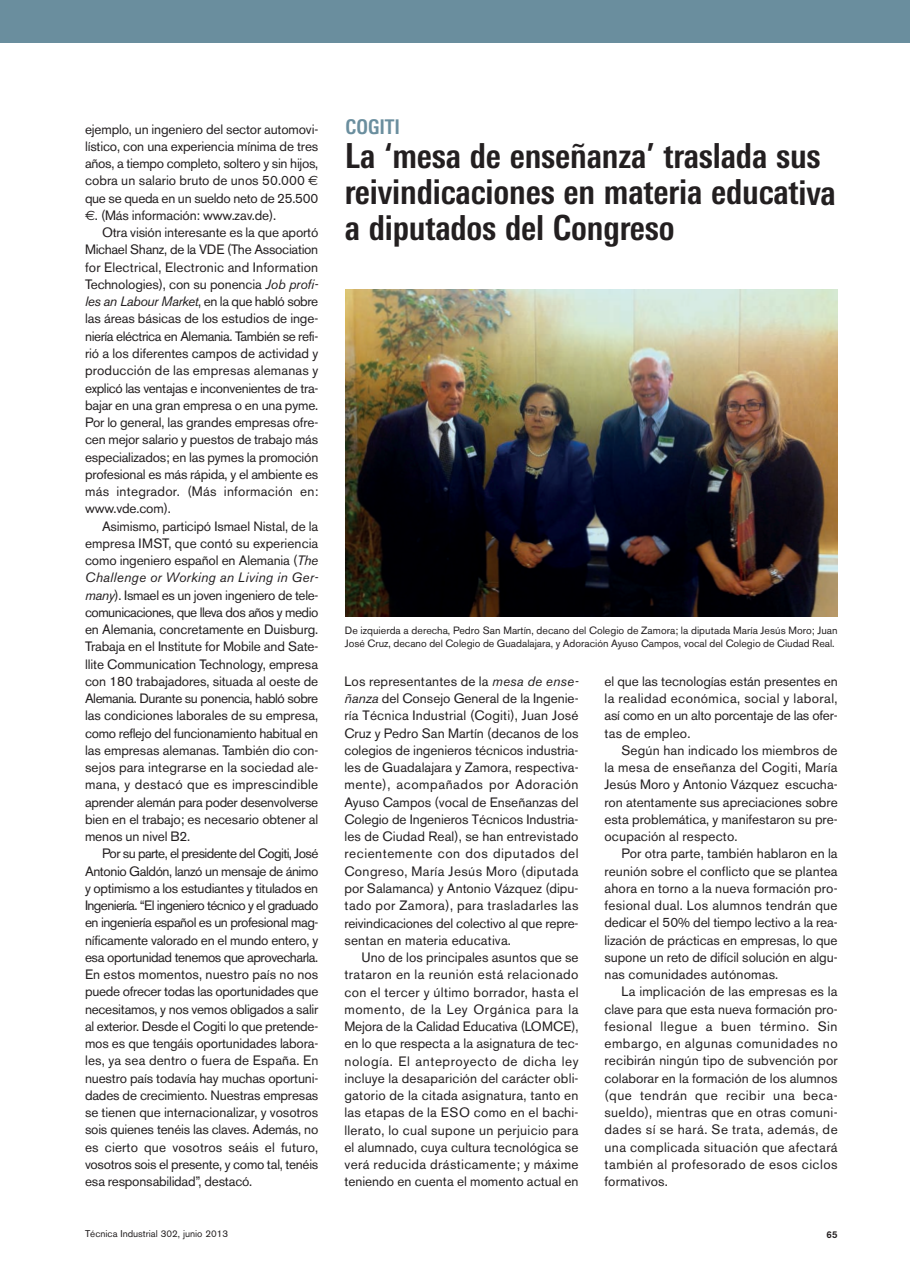
<style>
.page{position:relative;width:910px;height:1280px;background:#fff}
.page>*{position:absolute;margin:0;border:0;box-sizing:border-box;transform-origin:0 0}
.t1{font:700 condensed 34.5px/36px "LT Univers";letter-spacing:-.005em;color:#231f20}
.t2{font:700 condensed 20.25px "LT Univers";color:#6a8e9e}
.t3{font:13.5px/17.2px "Akzidenz Grotesk BE";color:#231f20;text-align:justify}
.t4{font:10.5px/13.5px "Akzidenz Grotesk BE";color:#231f20}
.t5{font:9.75px "Akzidenz Grotesk BE";color:#231f20}
.t6{font:500 9.75px "Akzidenz Grotesk BE";color:#231f20}
.s1{font-family:"Euro Sans"}
.s2{font-style:italic}
</style>
<div class="page">
<div style="left:0;top:0;width:910px;height:43px;background:#6a8e9e"></div>
<img style="left:345px;top:289px;width:493px;height:327px">
<p class="t3" style="left:85px;top:120px;width:235px">ejemplo, un ingeniero del sector automovi&shy;lístico, con una experiencia mínima de tres años, a tiempo completo, soltero y sin hijos, cobra un salario bruto de unos 50.000 <span class="s1">€ </span>que se queda en un sueldo neto de 25.500 <span class="s1">€</span>. (Más información: www.zav.de).</p>
<p class="t3" style="left:85px;top:224px;width:235px;text-indent:17px">Otra visión interesante es la que aportó Michael Shanz, de la VDE (The Association for Electrical, Electronic and Information Technologies), con su ponencia <span class="s2">Job profi&shy;les an Labour Market</span>, en la que habló sobre las áreas básicas de los estudios de inge&shy;niería eléctrica en Alemania. También se refi&shy;rió a los diferentes campos de actividad y producción de las empresas alemanas y explicó las ventajas e inconvenientes de tra&shy;bajar en una gran empresa o en una pyme.<br>Por lo general, las grandes empresas ofre&shy;cen mejor salario y puestos de trabajo más especializados; en las pymes la promoción profesional es más rápida, y el ambiente es más integrador. (Más información en: www.vde.com).</p>
<p class="t3" style="left:85px;top:517px;width:235px;text-indent:17px">Asimismo, participó Ismael Nistal, de la empresa IMST, que contó su experiencia como ingeniero español en Alemania (<span class="s2">The Challenge or Working an Living in Ger&shy;many</span>). Ismael es un joven ingeniero de tele&shy;comunicaciones, que lleva dos años y medio en Alemania, concretamente en Duisburg.<br>Trabaja en el Institute for Mobile and Sate&shy;llite Communication Technology, empresa con 180 trabajadores, situada al oeste de Alemania. Durante su ponencia, habló sobre las condiciones laborales de su empresa, como reflejo del funcionamiento habitual en las empresas alemanas. También dio con&shy;sejos para integrarse en la sociedad ale&shy;mana, y destacó que es imprescindible aprender alemán para poder desenvolverse bien en el trabajo; es necesario obtener al menos un nivel B2.</p>
<p class="t3" style="left:85px;top:845px;width:235px;text-indent:17px">Por su parte, el presidente del Cogiti, José Antonio Galdón, lanzó un mensaje de ánimo y optimismo a los estudiantes y titulados en Ingeniería. “El ingeniero técnico y el graduado en ingeniería español es un profesional mag&shy;níficamente valorado en el mundo entero, y esa oportunidad tenemos que aprovecharla.<br>En estos momentos, nuestro país no nos puede ofrecer todas las oportunidades que necesitamos, y nos vemos obligados a salir al exterior. Desde el Cogiti lo que pretende&shy;mos es que tengáis oportunidades labora&shy;les, ya sea dentro o fuera de España. En nuestro país todavía hay muchas oportuni&shy;dades de crecimiento. Nuestras empresas se tienen que internacionalizar, y vosotros sois quienes tenéis las claves. Además, no es cierto que vosotros seáis el futuro, vosotros sois el presente, y como tal, tenéis esa responsabilidad”, destacó.</p>
<h2 class="t2" style="left:346px;top:114px;width:56px">COGITI</h2>
<h1 class="t1" style="left:345px;top:138px;width:493px">La ‘mesa de enseñanza’ traslada sus reivindicaciones en materia educativa a diputados del Congreso</h1>
<p class="t4" style="left:345px;top:623px;width:494px">De izquierda a derecha, Pedro San Martín, decano del Colegio de Zamora; la diputada María Jesús Moro; Juan<br>José Cruz, decano del Colegio de Guadalajara, y Adoración Ayuso Campos, vocal del Colegio de Ciudad Real.</p>
<p class="t3" style="left:604px;top:672px;width:235px">el que las tecnologías están presentes en la realidad económica, social y laboral, así como en un alto porcentaje de las ofer&shy;tas de empleo.</p>
<p class="t3" style="left:604px;top:741px;width:235px;text-indent:17px">Según han indicado los miembros de la mesa de enseñanza del Cogiti, María Jesús Moro y Antonio Vázquez escucha&shy;ron atentamente sus apreciaciones sobre esta problemática, y manifestaron su pre&shy;ocupación al respecto.</p>
<p class="t3" style="left:604px;top:845px;width:235px;text-indent:17px">Por otra parte, también hablaron en la reunión sobre el conflicto que se plantea ahora en torno a la nueva formación pro&shy;fesional dual. Los alumnos tendrán que dedicar el 50% del tiempo lectivo a la rea&shy;lización de prácticas en empresas, lo que supone un reto de difícil solución en algu&shy;nas comunidades autónomas.</p>
<p class="t3" style="left:604px;top:983px;width:235px;text-indent:17px">La implicación de las empresas es la clave para que esta nueva formación pro&shy;fesional llegue a buen término. Sin embargo, en algunas comunidades no recibirán ningún tipo de subvención por colaborar en la formación de los alumnos (que tendrán que recibir una beca&shy;sueldo), mientras que en otras comuni&shy;dades sí se hará. Se trata, además, de una complicada situación que afectará también al profesorado de esos ciclos formativos.</p>
<p class="t3" style="left:344px;top:673px;width:236px">Los representantes de la <span class="s2">mesa de ense&shy;ñanza</span> del Consejo General de la Ingenie&shy;ría Técnica Industrial (Cogiti), Juan José Cruz y Pedro San Martín (decanos de los colegios de ingenieros técnicos industria&shy;les de Guadalajara y Zamora, respectiva&shy;mente), acompañados por Adoración Ayuso Campos (vocal de Enseñanzas del Colegio de Ingenieros Técnicos Industria&shy;les de Ciudad Real), se han entrevistado recientemente con dos diputados del Congreso, María Jesús Moro (diputada por Salamanca) y Antonio Vázquez (dipu&shy;tado por Zamora), para trasladarles las reivindicaciones del colectivo al que repre&shy;sentan en materia educativa.</p>
<p class="t3" style="left:344px;top:949px;width:236px;text-indent:17px">Uno de los principales asuntos que se trataron en la reunión está relacionado con el tercer y último borrador, hasta el momento, de la Ley Orgánica para la Mejora de la Calidad Educativa (LOMCE), en lo que respecta a la asignatura de tec&shy;nología. El anteproyecto de dicha ley incluye la desaparición del carácter obli&shy;gatorio de la citada asignatura, tanto en las etapas de la ESO como en el bachi&shy;llerato, lo cual supone un perjuicio para el alumnado, cuya cultura tecnológica se verá reducida drásticamente; y máxime teniendo en cuenta el momento actual en</p>
<p class="t5" style="left:85px;top:1228px;width:145px">Técnica Industrial 302, junio 2013</p>
<p class="t6" style="left:826px;top:1228px;width:13px">65</p>
</div>
